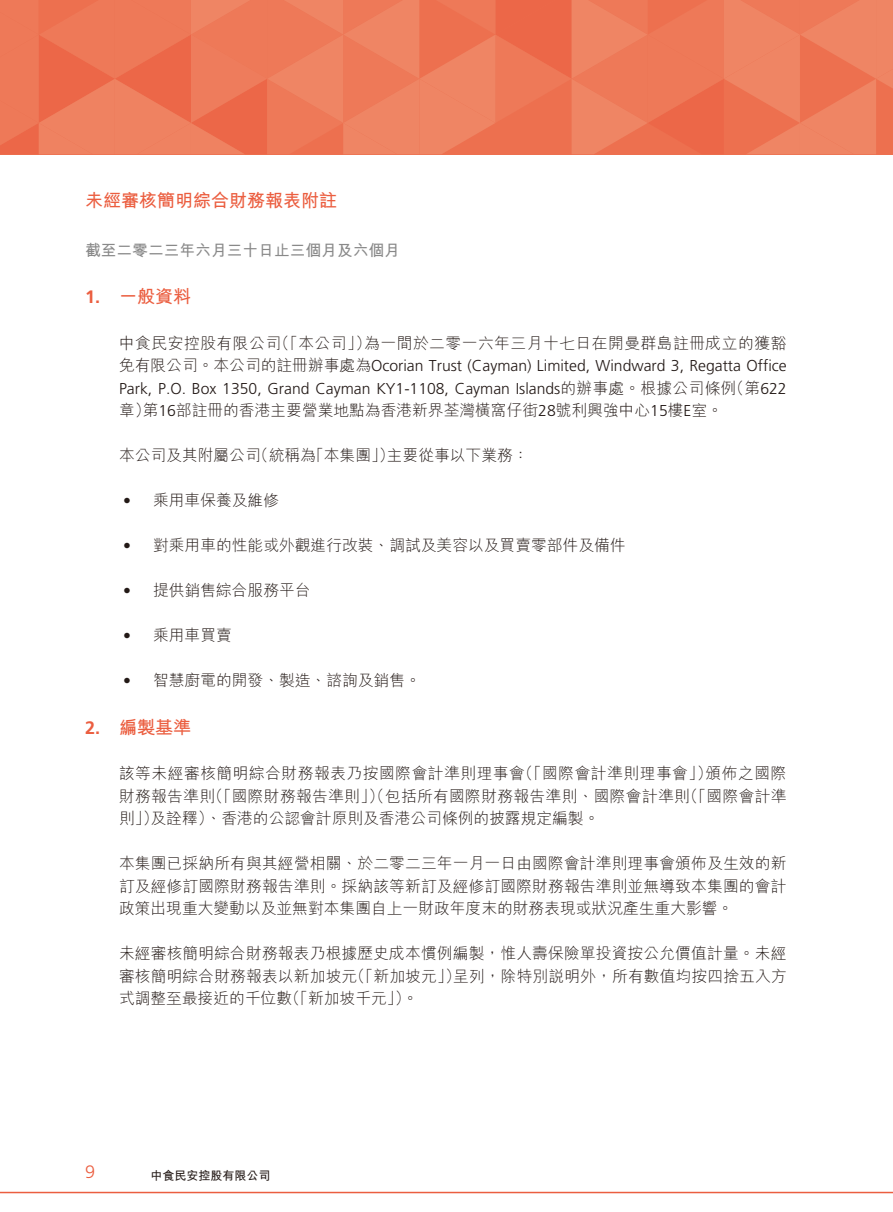
<style>
.page{position:relative;width:893px;height:1212px;background:#fff}
.page>*{position:absolute;margin:0;border:0;box-sizing:border-box;transform-origin:0 0}
.t1{font:700 18px "M Hei HK";color:#eb5e40}
.t2{font:300 18px "Frutiger LT Std";color:#eb5e40}
.t3{font:300 15.75px/22.5px "M Hei HK";color:#231916;text-align:justify}
.t4{font:300 15.75px/22.5px "Frutiger LT Std";color:#231916}
.t5{font:300 15.75px "M Hei HK";letter-spacing:.03em;color:#231916}
.t6{font:700 15.75px "M Hei HK";color:#898989}
.t7{font:700 12px "M Hei HK";color:#231916}
.s1{font-family:"Frutiger LT Std"}
.s2{font-family:"M Hei HK"}
</style>
<div class="page">
<hr style="left:0;top:1192px;width:893px;height:1px;background:#eb5e40">
<svg style="left:0;top:0;width:893px;height:154px;background:#ed7958"></svg>
<p class="t1" style="left:85px;top:188px;width:253px">未經審核簡明綜合財務報表附註</p>
<p class="t6" style="left:85px;top:238px;width:316px">截至二零二三年六月三十日止三個月及六個月</p>
<p class="t1" style="left:85px;top:284px;width:108px"><span class="s1">1.</span> 一般資料</p>
<p class="t5" style="left:119px;top:335px;width:669px">中食民安控股有限公司（「本公司」）為一間於二零一六年三月十七日在開曼群島註冊成立的獲豁</p>
<p class="t4" style="left:119px;top:355px;width:669px"><span class="s2">免有限公司。本公司的註冊辦事處為</span>Ocorian Trust (Cayman) Limited, Windward 3, Regatta Office<br>Park, P.O. Box 1350, Grand Cayman KY1-1108, Cayman Islands<span class="s2">的辦事處。根據公司條例（第</span>622</p>
<p class="t3" style="left:119px;top:399px;width:605px">章）第<span class="s1">16</span>部註冊的香港主要營業地點為香港新界荃灣橫窩仔街<span class="s1">28</span>號利興強中心<span class="s1">15</span>樓<span class="s1">E</span>室。</p>
<p class="t3" style="left:119px;top:444px;width:411px">本公司及其附屬公司（統稱為「本集團」）主要從事以下業務：</p>
<p class="t3" style="left:123px;top:489px;width:158px"><span class="s1">•</span> 乘用車保養及維修</p>
<p class="t3" style="left:123px;top:534px;width:504px"><span class="s1">•</span> 對乘用車的性能或外觀進行改裝、調試及美容以及買賣零部件及備件</p>
<p class="t3" style="left:123px;top:579px;width:189px"><span class="s1">•</span> 提供銷售綜合服務平台</p>
<p class="t3" style="left:123px;top:624px;width:110px"><span class="s1">•</span> 乘用車買賣</p>
<p class="t3" style="left:123px;top:669px;width:299px"><span class="s1">•</span> 智慧廚電的開發、製造、諮詢及銷售。</p>
<p class="t1" style="left:85px;top:714px;width:108px"><span class="s1">2.</span> 編製基準</p>
<p class="t3" style="left:119px;top:762px;width:669px">該等未經審核簡明綜合財務報表乃按國際會計準則理事會（「國際會計準則理事會」）頒佈之國際財務報告準則（「國際財務報告準則」）（包括所有國際財務報告準則、國際會計準則（「國際會計準則」）及詮釋）、香港的公認會計原則及香港公司條例的披露規定編製。</p>
<p class="t3" style="left:119px;top:852px;width:669px">本集團已採納所有與其經營相關、於二零二三年一月一日由國際會計準則理事會頒佈及生效的新訂及經修訂國際財務報告準則。採納該等新訂及經修訂國際財務報告準則並無導致本集團的會計政策出現重大變動以及並無對本集團自上一財政年度末的財務表現或狀況產生重大影響。</p>
<p class="t3" style="left:119px;top:942px;width:669px">未經審核簡明綜合財務報表乃根據歷史成本慣例編製，惟人壽保險單投資按公允價值計量。未經審核簡明綜合財務報表以新加坡元（「新加坡元」）呈列，除特別說明外，所有數值均按四捨五入方式調整至最接近的千位數（「新加坡千元」）。</p>
<p class="t2" style="left:85px;top:1162px;width:12px">9</p>
<p class="t7" style="left:150px;top:1166px;width:122px">中食民安控股有限公司</p>
</div>
